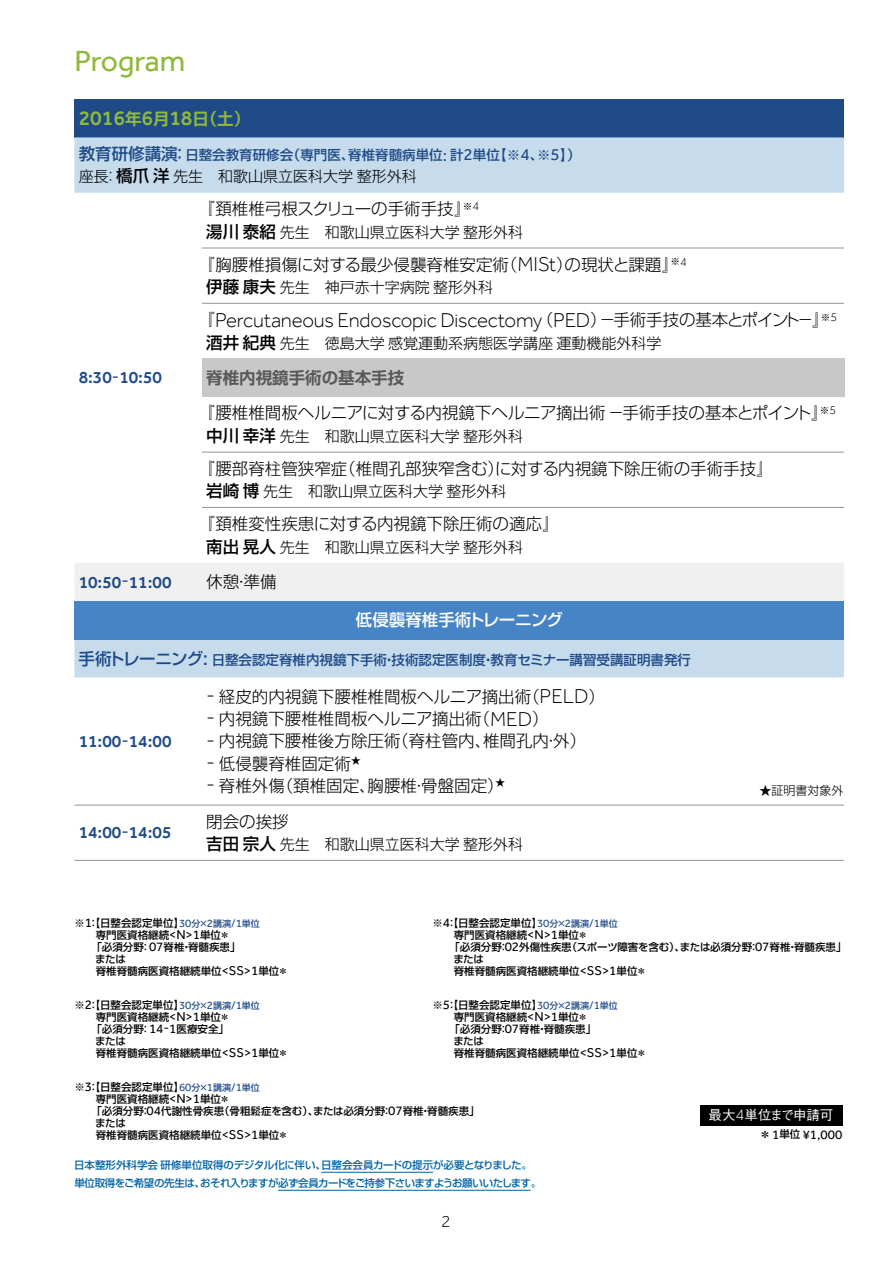
<style>
.page{position:relative;width:893px;height:1263px;background:#fff}
.page>*{position:absolute;margin:0;border:0;box-sizing:border-box;transform-origin:0 0}
.t1{font:30px "Effra";letter-spacing:-.01em;color:#8fb93c}
.t2{font:500 21.3px "Effra";color:#8fb93c}
.t3{font:300 20.7px "Effra";letter-spacing:-.01em;color:#000}
.t4{font:500 17.4px "Effra";color:#1f4a88}
.t5{font:300 17.25px "Effra";color:#000}
.t6{font:300 16.5px "Shin Go Pro";color:#000}
.t7{font:500 16.5px "Shin Go Pro";letter-spacing:-.005em;color:#fff}
.t8{font:700 16.5px "Shin Go Pro De";color:#595858}
.t9{font:300 15px "Shin Go Pro";color:#000}
.t10{font:500 13.5px "Shin Go Pro";color:#1f4a88}
.t11{font:500 13.5px "Gothic BBB Pro";letter-spacing:-.015em;color:#fff}
.t12{font:13.35px "Effra";color:#000}
.t13{font:300 12px "Shin Go Pro";color:#000}
.t14{font:500 10.5px "Shin Go Pro";color:#000}
.t15{font:500 10.5px/18px "Shin Go Pro";letter-spacing:-.035em;color:#0062a4}
.s1{font-family:"Shin Go Pro De";font-weight:700;font-size:16.5px}
.s2{font-size:16.5px}
.s3{font-family:"Effra";font-weight:400;font-size:16.8px}
.s4{font-family:"Effra";font-weight:400;font-size:17.1px}
.s5{font-weight:500;font-size:16.5px}
.s6{font-size:17.1px}
.s7{font-weight:400;font-size:16.8px}
.s8{font-family:"Effra";font-size:20.7px}
.s9{font-family:"Shin Go Pro";font-size:16.5px}
.s10{font-family:"Effra";font-weight:400;font-size:20.7px}
.s11{font-family:"Effra";font-weight:400;font-size:13.35px}
.s12{font-family:"Effra";font-weight:400;font-size:11.4px;color:#1f4a88}
.s13{font-size:9px;color:#1f4a88}
.s14{font-family:"Effra";font-weight:400;font-size:11.25px;color:#1f4a88}
.s15{font-family:"Effra";font-weight:400;font-size:13.2px}
.s16{font-family:"Effra";font-weight:300;font-size:16.5px}
.s17{font-family:"Shin Go Pro";font-weight:500;font-size:12px}
.s18{font-family:"Shin Go Pro";font-weight:500;font-size:10.5px}
.s19{font-size:13.2px}
</style>
<div class="page">
<div style="left:74px;top:99px;width:770px;height:38px;background:#1f4a88"></div>
<svg style="left:74px;top:137px;width:770px;height:540px"></svg>
<div style="left:202px;top:359px;width:642px;height:38px;background:#c8c8c9"></div>
<div style="left:74px;top:563px;width:770px;height:38px;background:#f0f0f0"></div>
<div style="left:74px;top:601px;width:770px;height:38px;background:#4784c6"></div>
<hr style="left:202px;top:248px;width:642px;height:1px;background:#939393">
<hr style="left:202px;top:452px;width:642px;height:1px;background:#939393">
<hr style="left:202px;top:303px;width:642px;height:1px;background:#939393">
<hr style="left:202px;top:507px;width:642px;height:1px;background:#939393">
<hr style="left:74px;top:805px;width:128px;height:1px;background:#939393">
<hr style="left:202px;top:805px;width:642px;height:1px;background:#939393">
<hr style="left:74px;top:860px;width:128px;height:1px;background:#939393">
<hr style="left:202px;top:860px;width:642px;height:1px;background:#939393">
<div style="left:700px;top:1104px;width:142px;height:21px;background:#000"></div>
<hr style="left:321px;top:1172px;width:112px;height:1px;background:#0062a4">
<hr style="left:278px;top:1190px;width:253px;height:1px;background:#0062a4">
<h1 class="t1" style="left:74px;top:44px;width:112px">Program</h1>
<h2 class="t2" style="left:79px;top:105px;width:173px">2016<span class="s1">年</span>6<span class="s1">月</span>18<span class="s1">日（土）</span></h2>
<p class="t10" style="left:79px;top:144px;width:503px"><span class="s2">教育研修講演：</span>日整会教育研修会（専門医、脊椎脊髄病単位<span class="s3">:</span> 計<span class="s4">2</span>単位【※<span class="s4">4</span>、※<span class="s4">5</span>】）</p>
<h3 class="t9" style="left:79px;top:164px;width:339px">座長：<span class="s5">橋爪洋</span>先生　和歌山県立医科大学整形外科</h3>
<h3 class="t4" style="left:79px;top:367px;width:85px">8<span class="s6">:</span>30<span class="s7">-</span>10<span class="s6">:</span>50</h3>
<h3 class="t6" style="left:198px;top:195px;width:282px">『頚椎椎弓根スクリューの手術手技』<sup>※</sup><sup>4</sup></h3>
<h3 class="t9" style="left:206px;top:220px;width:318px"><span class="s5">湯川泰紹</span>先生　和歌山県立医科大学整形外科</h3>
<h3 class="t6" style="left:198px;top:251px;width:490px">『胸腰椎損傷に対する最少侵襲脊椎安定術（<span class="s8">MISt</span>）の現状と課題』<sup>※</sup><sup>4</sup></h3>
<h3 class="t9" style="left:206px;top:275px;width:288px"><span class="s5">伊藤康夫</span>先生　神戸赤十字病院整形外科</h3>
<h3 class="t3" style="left:198px;top:308px;width:640px"><span class="s9">『</span>Percutaneous Endoscopic Discectomy <span class="s9">（</span>PED<span class="s9">）－手術手技の基本とポイント－』</span><sup>※</sup><sup>5</sup></h3>
<h3 class="t9" style="left:206px;top:330px;width:457px"><span class="s5">酒井紀典</span>先生　徳島大学感覚運動系病態医学講座運動機能外科学</h3>
<h3 class="t8" style="left:206px;top:364px;width:199px">脊椎内視鏡手術の基本手技</h3>
<h3 class="t6" style="left:198px;top:400px;width:639px">『腰椎椎間板ヘルニアに対する内視鏡下ヘルニア摘出術－手術手技の基本とポイント』<sup>※</sup><sup>5</sup></h3>
<h3 class="t9" style="left:206px;top:424px;width:318px"><span class="s5">中川幸洋</span>先生　和歌山県立医科大学整形外科</h3>
<h3 class="t6" style="left:198px;top:455px;width:577px">『腰部脊柱管狭窄症（椎間孔部狭窄含む）に対する内視鏡下除圧術の手術手技』</h3>
<h3 class="t9" style="left:206px;top:479px;width:302px"><span class="s5">岩崎博</span>先生　和歌山県立医科大学整形外科</h3>
<h3 class="t6" style="left:198px;top:510px;width:362px">『頚椎変性疾患に対する内視鏡下除圧術の適応』</h3>
<h3 class="t9" style="left:206px;top:535px;width:318px"><span class="s5">南出晃人</span>先生　和歌山県立医科大学整形外科</h3>
<h3 class="t4" style="left:79px;top:571px;width:94px">10<span class="s6">:</span>50<span class="s7">-</span>11<span class="s6">:</span>00</h3>
<h3 class="t6" style="left:206px;top:568px;width:72px">休憩・準備</h3>
<h3 class="t7" style="left:356px;top:606px;width:209px">低侵襲脊椎手術トレーニング</h3>
<p class="t10" style="left:79px;top:648px;width:614px"><span class="s2">手術トレーニング</span><span class="s10">:</span> 日整会認定脊椎内視鏡下手術・技術認定医制度・教育セミナー講習受講証明書発行</p>
<h3 class="t4" style="left:79px;top:730px;width:94px">11<span class="s6">:</span>00<span class="s7">-</span>14<span class="s6">:</span>00</h3>
<h3 class="t4" style="left:79px;top:822px;width:94px">14<span class="s6">:</span>00<span class="s7">-</span>14<span class="s6">:</span>05</h3>
<h3 class="t6" style="left:206px;top:683px;width:400px"><span class="s8">-</span> 経皮的内視鏡下腰椎椎間板ヘルニア摘出術（<span class="s8">PELD</span>）</h3>
<h3 class="t6" style="left:206px;top:705px;width:344px"><span class="s8">-</span> 内視鏡下腰椎椎間板ヘルニア摘出術（<span class="s8">MED</span>）</h3>
<h3 class="t6" style="left:206px;top:727px;width:382px"><span class="s8">-</span> 内視鏡下腰椎後方除圧術（脊柱管内、椎間孔内・外）</h3>
<h3 class="t6" style="left:206px;top:750px;width:156px"><span class="s8">-</span> 低侵襲脊椎固定術<sup>★</sup></h3>
<h3 class="t6" style="left:206px;top:772px;width:300px"><span class="s8">-</span> 脊椎外傷（頚椎固定、胸腰椎・骨盤固定）<sup>★</sup></h3>
<h3 class="t6" style="left:206px;top:808px;width:84px">閉会の挨拶</h3>
<h3 class="t9" style="left:206px;top:832px;width:318px"><span class="s5">吉田宗人</span>先生　和歌山県立医科大学整形外科</h3>
<p class="t13" style="left:759px;top:781px;width:86px">★証明書対象外</p>
<p class="t14" style="left:74px;top:914px;width:187px">※<span class="s11">1</span>：【日整会認定単位】<span class="s12">30</span><span class="s13">分×</span><span class="s12">2</span><span class="s13">講演</span><span class="s14">/</span><span class="s12">1</span><span class="s13">単位</span></p>
<p class="t14" style="left:96px;top:926px;width:136px">専門医資格継続<span class="s15">&lt;N&gt;</span><span class="s11">1</span>単位＊</p>
<p class="t14" style="left:91px;top:938px;width:151px">「必須分野：<span class="s11">07</span>脊椎・脊髄疾患」</p>
<p class="t14" style="left:95px;top:950px;width:32px">または</p>
<p class="t14" style="left:96px;top:962px;width:194px">脊椎脊髄病医資格継続単位<span class="s15">&lt;SS&gt;</span><span class="s11">1</span>単位＊</p>
<p class="t14" style="left:74px;top:996px;width:187px">※<span class="s11">2</span>：【日整会認定単位】<span class="s12">30</span><span class="s13">分×</span><span class="s12">2</span><span class="s13">講演</span><span class="s14">/</span><span class="s12">1</span><span class="s13">単位</span></p>
<p class="t14" style="left:96px;top:1008px;width:136px">専門医資格継続<span class="s15">&lt;N&gt;</span><span class="s11">1</span>単位＊</p>
<p class="t14" style="left:91px;top:1020px;width:139px">「必須分野：<span class="s11">14</span><span class="s15">-</span><span class="s11">1</span>医療安全」</p>
<p class="t14" style="left:95px;top:1032px;width:32px">または</p>
<p class="t14" style="left:96px;top:1044px;width:194px">脊椎脊髄病医資格継続単位<span class="s15">&lt;SS&gt;</span><span class="s11">1</span>単位＊</p>
<p class="t14" style="left:74px;top:1078px;width:187px">※<span class="s11">3</span>：【日整会認定単位】<span class="s12">60</span><span class="s13">分×</span><span class="s12">1</span><span class="s13">講演</span><span class="s14">/</span><span class="s12">1</span><span class="s13">単位</span></p>
<p class="t14" style="left:96px;top:1090px;width:136px">専門医資格継続<span class="s15">&lt;N&gt;</span><span class="s11">1</span>単位＊</p>
<p class="t14" style="left:91px;top:1102px;width:390px">「必須分野：<span class="s11">04</span>代謝性骨疾患（骨粗鬆症を含む）、または必須分野：<span class="s11">07</span>脊椎・脊髄疾患」</p>
<p class="t14" style="left:95px;top:1114px;width:32px">または</p>
<p class="t14" style="left:96px;top:1126px;width:194px">脊椎脊髄病医資格継続単位<span class="s15">&lt;SS&gt;</span><span class="s11">1</span>単位＊</p>
<p class="t14" style="left:432px;top:914px;width:187px">※<span class="s11">4</span>：【日整会認定単位】<span class="s12">30</span><span class="s13">分×</span><span class="s12">2</span><span class="s13">講演</span><span class="s14">/</span><span class="s12">1</span><span class="s13">単位</span></p>
<p class="t14" style="left:454px;top:926px;width:136px">専門医資格継続<span class="s15">&lt;N&gt;</span><span class="s11">1</span>単位＊</p>
<p class="t14" style="left:449px;top:938px;width:399px">「必須分野：<span class="s11">02</span>外傷性疾患（スポーツ障害を含む）、または必須分野：<span class="s11">07</span>脊椎・脊髄疾患」</p>
<p class="t14" style="left:453px;top:950px;width:32px">または</p>
<p class="t14" style="left:454px;top:962px;width:194px">脊椎脊髄病医資格継続単位<span class="s15">&lt;SS&gt;</span><span class="s11">1</span>単位＊</p>
<p class="t14" style="left:432px;top:996px;width:187px">※<span class="s11">5</span>：【日整会認定単位】<span class="s12">30</span><span class="s13">分×</span><span class="s12">2</span><span class="s13">講演</span><span class="s14">/</span><span class="s12">1</span><span class="s13">単位</span></p>
<p class="t14" style="left:454px;top:1008px;width:136px">専門医資格継続<span class="s15">&lt;N&gt;</span><span class="s11">1</span>単位＊</p>
<p class="t14" style="left:449px;top:1020px;width:148px">「必須分野：<span class="s11">07</span>脊椎・脊髄疾患」</p>
<p class="t14" style="left:453px;top:1032px;width:32px">または</p>
<p class="t14" style="left:454px;top:1044px;width:194px">脊椎脊髄病医資格継続単位<span class="s15">&lt;SS&gt;</span><span class="s11">1</span>単位＊</p>
<p class="t11" style="left:709px;top:1104px;width:126px">最大<span class="s16">4</span>単位まで申請可</p>
<p class="t12" style="left:759px;top:1126px;width:85px"><span class="s17">＊</span>1<span class="s18">単位</span> <span class="s19">¥</span>1<span class="s19">,</span>000</p>
<p class="t15" style="left:74px;top:1155px;width:468px">日本整形外科学会研修単位取得のデジタル化に伴い、日整会会員カードの提示が必要となりました。単位取得をご希望の先生は、おそれ入りますが必ず会員カードをご持参下さいますようお願いいたします。</p>
<h3 class="t5" style="left:441px;top:1211px;width:11px">2</h3>
</div>
